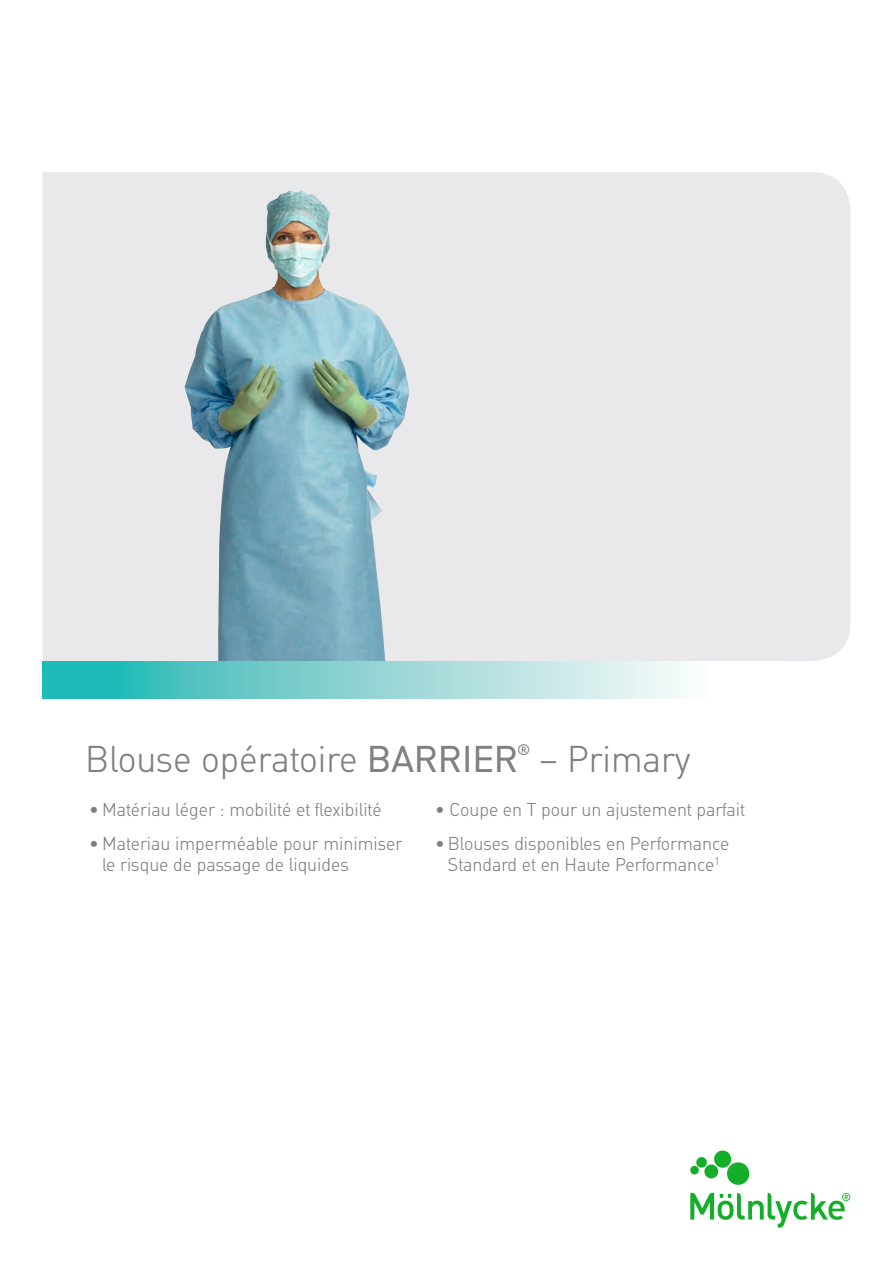
<style>
.page{position:relative;width:893px;height:1263px;background:#fff}
.page>*{position:absolute;margin:0;border:0;box-sizing:border-box;transform-origin:0 0}
.t1{font:300 36px "MHC Din";color:#808083}
.t2{font:300 18px "MHC Din";color:#808083}
.t3{font:14.85px "MHC Din";color:#808083}
.s1{font-weight:400}
</style>
<div class="page">
<svg style="left:43px;top:172px;width:807px;height:489px;background:#dde2e5"></svg>
<img style="left:185px;top:191px;width:104px;height:419px">
<svg style="left:43px;top:661px;width:641px;height:38px;background:#89d5d3"></svg>
<img style="left:690px;top:1150px;width:161px;height:78px">
<h1 class="t1" style="left:85px;top:736px;width:434px">Blouse opératoire <span class="s1">BARRIER</span></h1>
<h1 class="t3" style="left:517px;top:741px;width:15px">®</h1>
<h1 class="t1" style="left:540px;top:736px;width:152px">– Primary</h1>
<p class="t2" style="left:89px;top:798px;width:294px">• Matériau léger : mobilité et flexibilité</p>
<p class="t2" style="left:435px;top:798px;width:311px">• Coupe en T pour un ajustement parfait</p>
<p class="t2" style="left:89px;top:832px;width:315px">• Materiau imperméable pour minimiser</p>
<p class="t2" style="left:435px;top:832px;width:296px">• Blouses disponibles en Performance</p>
<p class="t2" style="left:102px;top:853px;width:248px">le risque de passage de liquides</p>
<p class="t2" style="left:448px;top:853px;width:273px">Standard et en Haute Performance<sup>1</sup></p>
</div>
